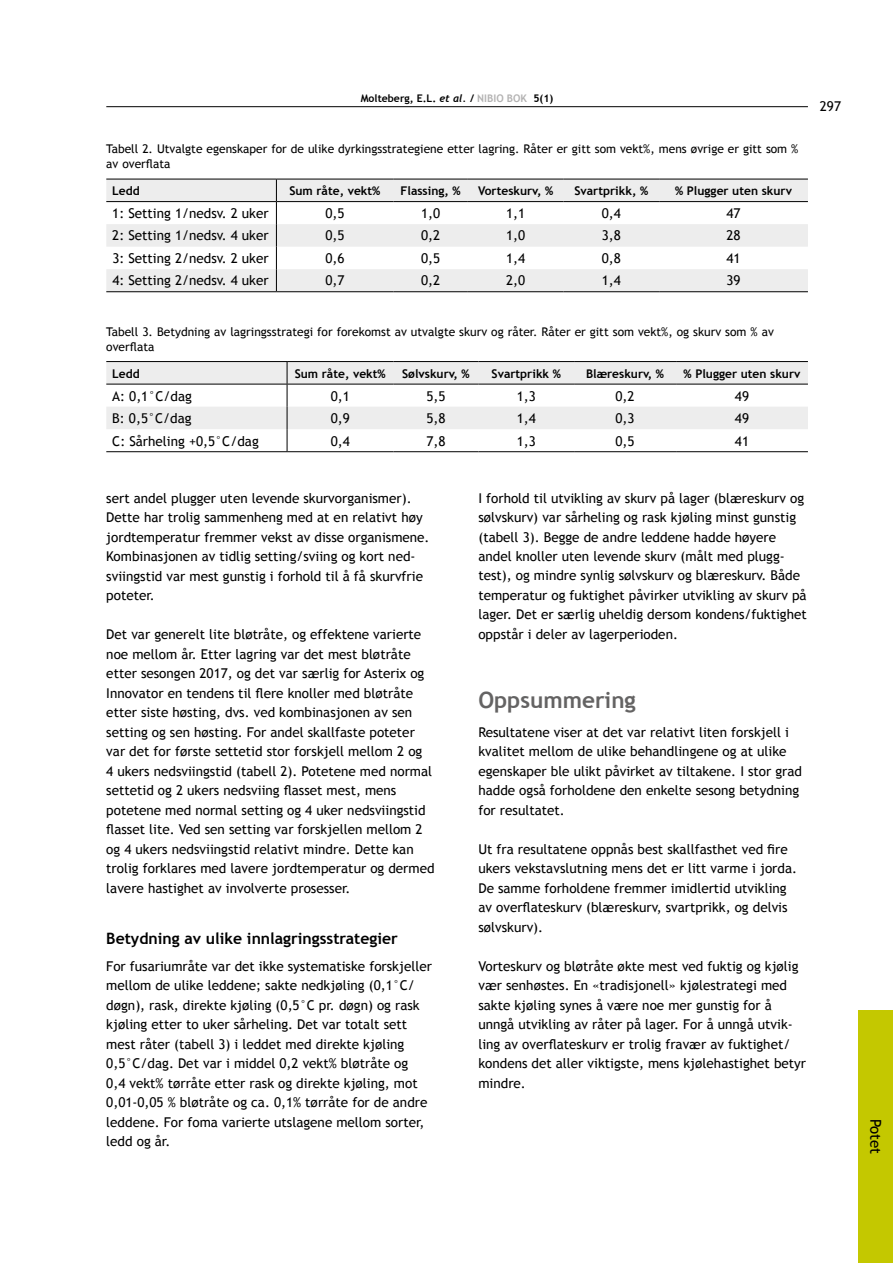
<style>
.page{position:relative;width:893px;height:1263px;background:#fff}
.page>*{position:absolute;margin:0;border:0;box-sizing:border-box;transform-origin:0 0}
.t1{font:700 22.5px "Trebuchet MS";color:#646363}
.t2{font:700 15.75px "Trebuchet MS";color:#000}
.t3{font:15px "Trebuchet MS";color:#000}
.t4{font:13.5px/19.5px "Trebuchet MS";color:#000}
.t5{font:12px/15px "Trebuchet MS";color:#000}
.t6{font:700 12px "Trebuchet MS";color:#000}
.t7{font:700 10.5px "Trebuchet MS";color:#000}
.s1{font-family:"Trebuchet";font-style:italic}
.s2{color:#b3b2b2}
</style>
<div class="page">
<hr style="left:106px;top:106px;width:702px;height:1px;background:#000">
<div style="left:858px;top:1010px;width:35px;height:253px;background:#c4c800"></div>
<svg style="left:106px;top:180px;width:702px;height:111px;fill:#ededed"></svg>
<hr style="left:106px;top:179px;width:170px;height:1px;background:#000">
<hr style="left:276px;top:179px;width:117px;height:1px;background:#000">
<hr style="left:393px;top:179px;width:75px;height:1px;background:#000">
<hr style="left:468px;top:179px;width:95px;height:1px;background:#000">
<hr style="left:563px;top:179px;width:96px;height:1px;background:#000">
<hr style="left:659px;top:179px;width:149px;height:1px;background:#000">
<hr style="left:106px;top:201px;width:170px;height:1px;background:#000">
<hr style="left:276px;top:201px;width:117px;height:1px;background:#000">
<hr style="left:393px;top:201px;width:75px;height:1px;background:#000">
<hr style="left:468px;top:201px;width:95px;height:1px;background:#000">
<hr style="left:563px;top:201px;width:96px;height:1px;background:#000">
<hr style="left:659px;top:201px;width:149px;height:1px;background:#000">
<svg style="left:276px;top:179px;width:1px;height:112px"></svg>
<hr style="left:106px;top:291px;width:170px;height:1px;background:#000">
<hr style="left:276px;top:291px;width:117px;height:1px;background:#000">
<hr style="left:393px;top:291px;width:75px;height:1px;background:#000">
<hr style="left:468px;top:291px;width:95px;height:1px;background:#000">
<hr style="left:563px;top:291px;width:96px;height:1px;background:#000">
<hr style="left:659px;top:291px;width:149px;height:1px;background:#000">
<svg style="left:106px;top:362px;width:702px;height:67px;fill:#ededed"></svg>
<hr style="left:106px;top:361px;width:181px;height:1px;background:#000">
<hr style="left:287px;top:361px;width:106px;height:1px;background:#000">
<hr style="left:393px;top:361px;width:85px;height:1px;background:#000">
<hr style="left:478px;top:361px;width:96px;height:1px;background:#000">
<hr style="left:574px;top:361px;width:102px;height:1px;background:#000">
<hr style="left:676px;top:361px;width:132px;height:1px;background:#000">
<hr style="left:106px;top:384px;width:181px;height:1px;background:#000">
<hr style="left:287px;top:384px;width:106px;height:1px;background:#000">
<hr style="left:393px;top:384px;width:85px;height:1px;background:#000">
<hr style="left:478px;top:384px;width:96px;height:1px;background:#000">
<hr style="left:574px;top:384px;width:102px;height:1px;background:#000">
<hr style="left:676px;top:384px;width:132px;height:1px;background:#000">
<svg style="left:287px;top:362px;width:1px;height:89px"></svg>
<hr style="left:106px;top:451px;width:181px;height:1px;background:#000">
<hr style="left:287px;top:451px;width:106px;height:1px;background:#000">
<hr style="left:393px;top:451px;width:85px;height:1px;background:#000">
<hr style="left:478px;top:451px;width:96px;height:1px;background:#000">
<hr style="left:574px;top:451px;width:102px;height:1px;background:#000">
<hr style="left:676px;top:451px;width:132px;height:1px;background:#000">
<p class="t7" style="left:361px;top:92px;width:194px">Molteberg, E.L. <span class="s1">et al.</span> / <span class="s2">NIBIO BOK</span> 5(1)</p>
<p class="t5" style="left:106px;top:142px;width:694px">Tabell 2. Utvalgte egenskaper for de ulike dyrkingsstrategiene etter lagring. Råter er gitt som vekt%, mens øvrige er gitt som % av overflata</p>
<p class="t6" style="left:112px;top:183px;width:29px">Ledd</p>
<p class="t6" style="left:289px;top:183px;width:93px">Sum råte, vekt%</p>
<p class="t6" style="left:401px;top:183px;width:62px">Flassing, %</p>
<p class="t6" style="left:478px;top:183px;width:77px">Vorteskurv, %</p>
<p class="t6" style="left:574px;top:183px;width:75px">Svartprikk, %</p>
<p class="t6" style="left:675px;top:183px;width:118px">% Plugger uten skurv</p>
<p class="t4" style="left:112px;top:203px;width:158px">1: Setting 1/nedsv. 2 uker</p>
<p class="t4" style="left:325px;top:203px;width:21px">0,5</p>
<p class="t4" style="left:421px;top:203px;width:21px">1,0</p>
<p class="t4" style="left:506px;top:203px;width:21px">1,1</p>
<p class="t4" style="left:602px;top:203px;width:21px">0,4</p>
<p class="t4" style="left:726px;top:203px;width:16px">47</p>
<p class="t4" style="left:112px;top:226px;width:158px">2: Setting 1/nedsv. 4 uker</p>
<p class="t4" style="left:325px;top:226px;width:21px">0,5</p>
<p class="t4" style="left:421px;top:226px;width:21px">0,2</p>
<p class="t4" style="left:506px;top:226px;width:21px">1,0</p>
<p class="t4" style="left:602px;top:226px;width:21px">3,8</p>
<p class="t4" style="left:726px;top:226px;width:16px">28</p>
<p class="t4" style="left:112px;top:249px;width:158px">3: Setting 2/nedsv. 2 uker</p>
<p class="t4" style="left:325px;top:249px;width:21px">0,6</p>
<p class="t4" style="left:421px;top:249px;width:21px">0,5</p>
<p class="t4" style="left:506px;top:249px;width:21px">1,4</p>
<p class="t4" style="left:602px;top:249px;width:21px">0,8</p>
<p class="t4" style="left:726px;top:249px;width:16px">41</p>
<p class="t4" style="left:112px;top:271px;width:158px">4: Setting 2/nedsv. 4 uker</p>
<p class="t4" style="left:325px;top:271px;width:21px">0,7</p>
<p class="t4" style="left:421px;top:271px;width:21px">0,2</p>
<p class="t4" style="left:506px;top:271px;width:21px">2,0</p>
<p class="t4" style="left:602px;top:271px;width:21px">1,4</p>
<p class="t4" style="left:726px;top:271px;width:16px">39</p>
<p class="t5" style="left:106px;top:324px;width:669px">Tabell 3. Betydning av lagringsstrategi for forekomst av utvalgte skurv og råter. Råter er gitt som vekt%, og skurv som % av overflata</p>
<p class="t6" style="left:112px;top:366px;width:29px">Ledd</p>
<p class="t6" style="left:295px;top:366px;width:93px">Sum råte, vekt%</p>
<p class="t6" style="left:402px;top:366px;width:69px">Sølvskurv, %</p>
<p class="t6" style="left:492px;top:366px;width:71px">Svartprikk %</p>
<p class="t6" style="left:586px;top:366px;width:79px">Blæreskurv, %</p>
<p class="t6" style="left:683px;top:366px;width:118px">% Plugger uten skurv</p>
<p class="t4" style="left:112px;top:386px;width:81px">A: 0,1°C/dag</p>
<p class="t4" style="left:331px;top:386px;width:21px">0,1</p>
<p class="t4" style="left:426px;top:386px;width:21px">5,5</p>
<p class="t4" style="left:517px;top:386px;width:21px">1,3</p>
<p class="t4" style="left:616px;top:386px;width:21px">0,2</p>
<p class="t4" style="left:735px;top:386px;width:16px">49</p>
<p class="t4" style="left:112px;top:409px;width:81px">B: 0,5°C/dag</p>
<p class="t4" style="left:331px;top:409px;width:21px">0,9</p>
<p class="t4" style="left:426px;top:409px;width:21px">5,8</p>
<p class="t4" style="left:517px;top:409px;width:21px">1,4</p>
<p class="t4" style="left:616px;top:409px;width:21px">0,3</p>
<p class="t4" style="left:735px;top:409px;width:16px">49</p>
<p class="t4" style="left:112px;top:431px;width:148px">C: Sårheling +0,5°C/dag</p>
<p class="t4" style="left:331px;top:431px;width:21px">0,4</p>
<p class="t4" style="left:426px;top:431px;width:21px">7,8</p>
<p class="t4" style="left:517px;top:431px;width:21px">1,3</p>
<p class="t4" style="left:616px;top:431px;width:21px">0,5</p>
<p class="t4" style="left:735px;top:431px;width:16px">41</p>
<p class="t4" style="left:820px;top:97px;width:23px">297</p>
<p class="t4" style="left:106px;top:488px;width:325px">sert andel plugger uten levende skurvorganismer).<br>Dette har trolig sammenheng med at en relativt høy jordtemperatur fremmer vekst av disse organismene.<br>Kombinasjonen av tidlig setting/sviing og kort ned&shy;sviingstid var mest gunstig i forhold til å få skurvfrie poteter.</p>
<p class="t4" style="left:106px;top:625px;width:330px">Det var generelt lite bløtråte, og effektene varierte noe mellom år. Etter lagring var det mest bløtråte etter sesongen 2017, og det var særlig for Asterix og Innovator en tendens til flere knoller med bløtråte etter siste høsting, dvs. ved kombinasjonen av sen setting og sen høsting. For andel skallfaste poteter var det for første settetid stor forskjell mellom 2 og<br>4 ukers nedsviingstid (tabell 2). Potetene med normal settetid og 2 ukers nedsviing flasset mest, mens potetene med normal setting og 4 uker nedsviingstid flasset lite. Ved sen setting var forskjellen mellom 2 og 4 ukers nedsviingstid relativt mindre. Dette kan trolig forklares med lavere jordtemperatur og dermed lavere hastighet av involverte prosesser.</p>
<p class="t2" style="left:106px;top:929px;width:293px">Betydning av ulike innlagringsstrategier</p>
<p class="t4" style="left:106px;top:956px;width:327px">For fusariumråte var det ikke systematiske forskjeller mellom de ulike leddene; sakte nedkjøling (0,1°C/ døgn), rask, direkte kjøling (0,5°C pr. døgn) og rask kjøling etter to uker sårheling. Det var totalt sett mest råter (tabell 3) i leddet med direkte kjøling 0,5°C/dag. Det var i middel 0,2 vekt% bløtråte og<br>0,4 vekt% tørråte etter rask og direkte kjøling, mot 0,01-0,05 % bløtråte og ca. 0,1% tørråte for de andre leddene. For foma varierte utslagene mellom sorter, ledd og år.</p>
<p class="t4" style="left:478px;top:488px;width:330px">I forhold til utvikling av skurv på lager (blæreskurv og sølvskurv) var sårheling og rask kjøling minst gunstig (tabell 3). Begge de andre leddene hadde høyere andel knoller uten levende skurv (målt med plugg&shy;test), og mindre synlig sølvskurv og blæreskurv. Både temperatur og fuktighet påvirker utvikling av skurv på lager. Det er særlig uheldig dersom kondens/fuktighet oppstår i deler av lagerperioden.</p>
<h1 class="t1" style="left:478px;top:686px;width:159px">Oppsummering</h1>
<p class="t4" style="left:478px;top:722px;width:325px">Resultatene viser at det var relativt liten forskjell i kvalitet mellom de ulike behandlingene og at ulike egenskaper ble ulikt påvirket av tiltakene. I stor grad hadde også forholdene den enkelte sesong betydning for resultatet.</p>
<p class="t4" style="left:478px;top:839px;width:320px">Ut fra resultatene oppnås best skallfasthet ved fire ukers vekstavslutning mens det er litt varme i jorda.<br>De samme forholdene fremmer imidlertid utvikling av overflateskurv (blæreskurv, svartprikk, og delvis sølvskurv).</p>
<p class="t4" style="left:478px;top:956px;width:329px">Vorteskurv og bløtråte økte mest ved fuktig og kjølig vær senhøstes. En «tradisjonell» kjølestrategi med sakte kjøling synes å være noe mer gunstig for å unngå utvikling av råter på lager. For å unngå utvik&shy;ling av overflateskurv er trolig fravær av fuktighet/ kondens det aller viktigste, mens kjølehastighet betyr mindre.</p>
<p class="t3" style="left:885px;top:1119px;width:37px;rotate:90deg">Potet</p>
</div>
